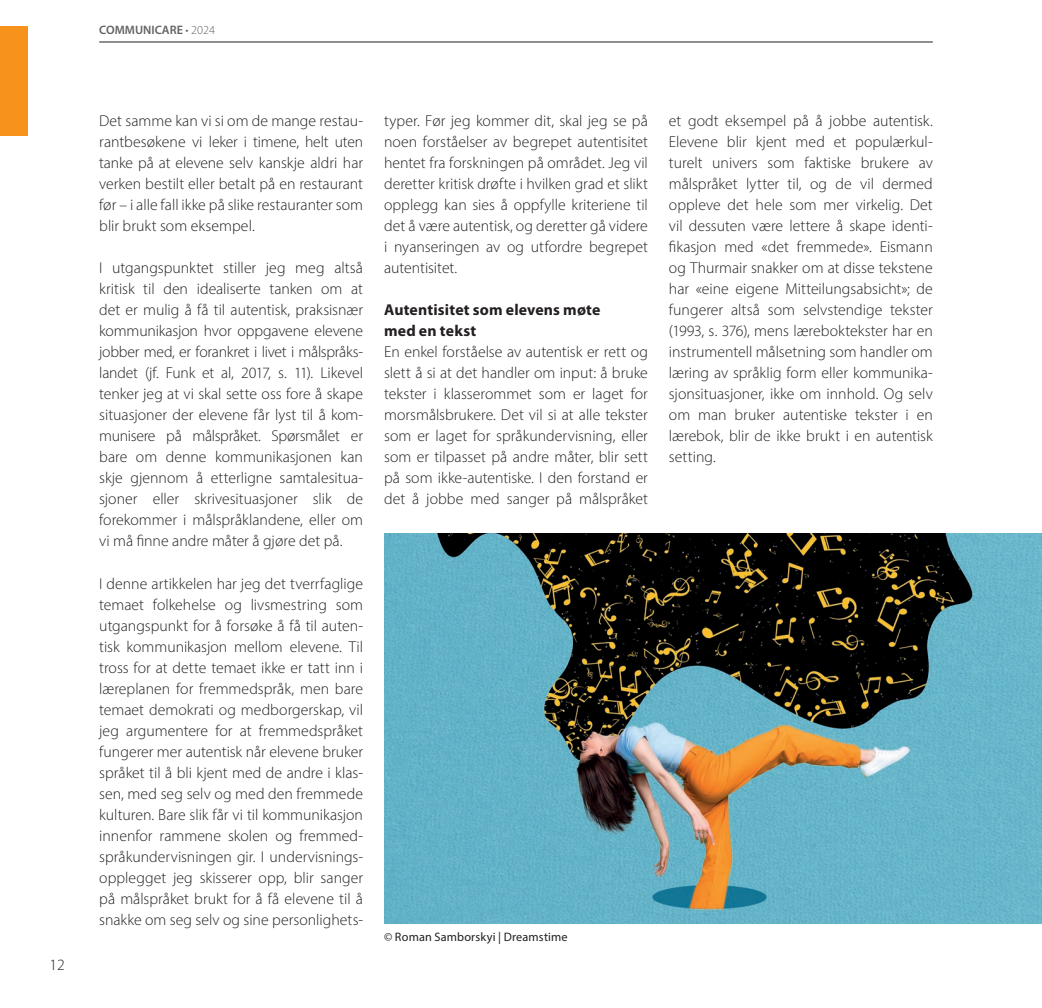
<style>
.page{position:relative;width:1042px;height:1008px;background:#fff}
.page>*{position:absolute;margin:0;border:0;box-sizing:border-box;transform-origin:0 0}
.t1{font:300 15.75px/21px "Myriad Pro";color:#231f20;text-align:justify}
.t2{font:700 15.75px/21px "Myriad Pro";letter-spacing:.01em;color:#231f20}
.t3{font:12.25px "Myriad Pro";letter-spacing:.015em;color:#231f20}
.t4{font:600 12.25px "Myriad Pro";color:#636366}
.s1{font-weight:300}
</style>
<div class="page">
<div style="left:0;top:26px;width:27px;height:110px;background:#f7931d"></div>
<img style="left:384px;top:533px;width:658px;height:390px">
<hr style="left:99px;top:42px;width:834px;height:1px;background:#231f20">
<p class="t1" style="left:50px;top:953px;width:17px">12</p>
<p class="t4" style="left:99px;top:24px;width:117px">COMMUNICARE <span class="s1">• 2024</span></p>
<p class="t1" style="left:99px;top:110px;width:265px">Det samme kan vi si om de mange restau&shy;rantbesøkene vi leker i timene, helt uten tanke på at elevene selv kanskje aldri har verken bestilt eller betalt på en restaurant før – i alle fall ikke på slike restauranter som blir brukt som eksempel.</p>
<p class="t1" style="left:99px;top:257px;width:265px">I utgangspunktet stiller jeg meg altså kritisk til den idealiserte tanken om at det er mulig å få til autentisk, praksisnær kommunikasjon hvor oppgavene elevene jobber med, er forankret i livet i målspråks&shy;landet (jf. Funk et al, 2017, s. 11). Likevel tenker jeg at vi skal sette oss fore å skape situasjoner der elevene får lyst til å kom&shy;munisere på målspråket. Spørsmålet er bare om denne kommunikasjonen kan skje gjennom å etterligne samtalesitua&shy;sjoner eller skrivesituasjoner slik de forekommer i målspråklandene, eller om vi må finne andre måter å gjøre det på.</p>
<p class="t1" style="left:99px;top:572px;width:265px">I denne artikkelen har jeg det tverrfaglige temaet folkehelse og livsmestring som utgangspunkt for å forsøke å få til auten&shy;tisk kommunikasjon mellom elevene. Til tross for at dette temaet ikke er tatt inn i læreplanen for fremmedspråk, men bare temaet demokrati og medborgerskap, vil jeg argumentere for at fremmedspråket fungerer mer autentisk når elevene bruker språket til å bli kjent med de andre i klas&shy;sen, med seg selv og med den fremmede kulturen. Bare slik får vi til kommunikasjon innenfor rammene skolen og fremmed&shy;språkundervisningen gir. I undervisnings&shy;opplegget jeg skisserer opp, blir sanger på målspråket brukt for å få elevene til å snakke om seg selv og sine personlighets-</p>
<p class="t1" style="left:384px;top:110px;width:265px">typer. Før jeg kommer dit, skal jeg se på noen forståelser av begrepet autentisitet hentet fra forskningen på området. Jeg vil deretter kritisk drøfte i hvilken grad et slikt opplegg kan sies å oppfylle kriteriene til det å være autentisk, og deretter gå videre i nyanseringen av og utfordre begrepet autentisitet.</p>
<p class="t2" style="left:384px;top:299px;width:218px">Autentisitet som elevens møte med en tekst</p>
<p class="t1" style="left:384px;top:341px;width:265px">En enkel forståelse av autentisk er rett og slett å si at det handler om input: å bruke tekster i klasserommet som er laget for morsmålsbrukere. Det vil si at alle tekster som er laget for språkundervisning, eller som er tilpasset på andre måter, blir sett på som ikke-autentiske. I den forstand er det å jobbe med sanger på målspråket</p>
<p class="t3" style="left:384px;top:928px;width:185px">© Roman Samborskyi | Dreamstime</p>
<p class="t1" style="left:669px;top:110px;width:265px">et godt eksempel på å jobbe autentisk.<br>Elevene blir kjent med et populærkul&shy;turelt univers som faktiske brukere av målspråket lytter til, og de vil dermed oppleve det hele som mer virkelig. Det vil dessuten være lettere å skape identi&shy;fikasjon med «det fremmede». Eismann og Thurmair snakker om at disse tekstene har «eine eigene Mitteilungsabsicht»; de fungerer altså som selvstendige tekster (1993, s. 376), mens læreboktekster har en instrumentell målsetning som handler om læring av språklig form eller kommunika&shy;sjonsituasjoner, ikke om innhold. Og selv om man bruker autentiske tekster i en lærebok, blir de ikke brukt i en autentisk setting.</p>
</div>
